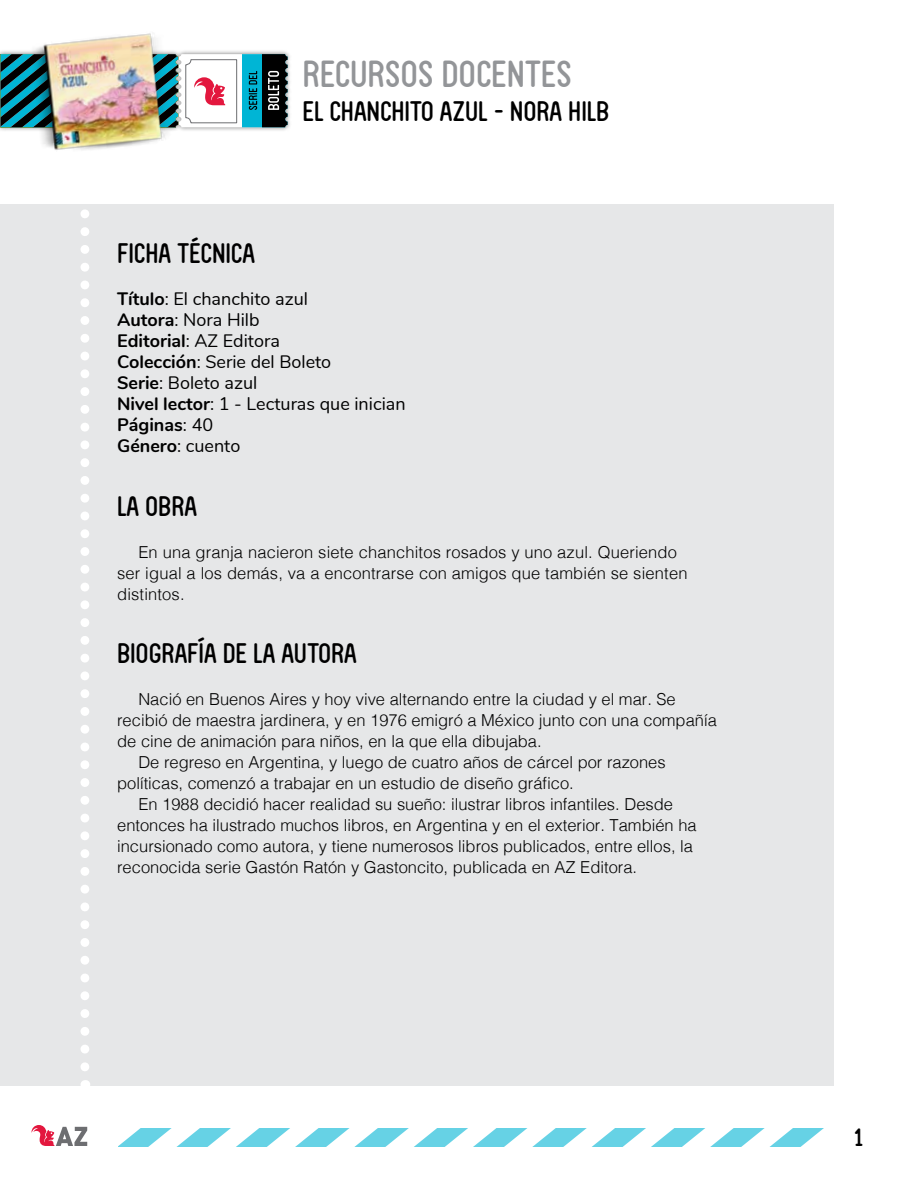
<style>
.page{position:relative;width:918px;height:1188px;background:#fff}
.page>*{position:absolute;margin:0;border:0;box-sizing:border-box;transform-origin:0 0}
.t1{font:36px "FV Almelo";color:#939598}
.t2{font:27px "FV Almelo";color:#000}
.t3{font:24px "FV Almelo";color:#000}
.t4{font:18px/21px "Nunito";color:#000}
.t5{font:300 16.5px/21px "Helvetica";color:#000}
.s1{font-weight:700}
</style>
<div class="page">
<svg style="left:119px;top:1128px;width:705px;height:18px"></svg>
<div style="left:0;top:50px;width:292px;height:82px;background:#000;opacity:.45"></div>
<svg style="left:0;top:54px;width:288px;height:73px"></svg>
<img style="left:27px;top:33px;width:151px;height:117px">
<svg style="left:32px;top:1125px;width:55px;height:21px"></svg>
<div style="left:0;top:204px;width:833px;height:882px;background:#e6e7e8"></div>
<svg style="left:80px;top:209px;width:9px;height:858px"></svg>
<h1 class="t1" style="left:302px;top:52px;width:271px">RECURSOS DOCENTES</h1>
<h2 class="t2" style="left:302px;top:95px;width:308px">EL CHANCHITO AZUL - NORA HILB</h2>
<h2 class="t2" style="left:117px;top:237px;width:140px">FICHA TÉCNICA</h2>
<p class="t4" style="left:117px;top:287px;width:290px"><span class="s1">Título</span>: El chanchito azul<br><span class="s1">Autora</span>: Nora Hilb<br><span class="s1">Editorial</span>: AZ Editora<br><span class="s1">Colección</span>: Serie del Boleto<br><span class="s1">Serie</span>: Boleto azul<br><span class="s1">Nivel lector</span>: 1 - Lecturas que inician<br><span class="s1">Páginas</span>: 40<br><span class="s1">Género</span>: cuento</p>
<h2 class="t2" style="left:117px;top:490px;width:81px">LA OBRA</h2>
<p class="t5" style="left:117px;top:540px;width:572px;text-indent:21px">En una granja nacieron siete chanchitos rosados y uno azul. Queriendo ser igual a los demás, va a encontrarse con amigos que también se sienten distintos.</p>
<h2 class="t2" style="left:117px;top:637px;width:241px">BIOGRAFÍA DE LA AUTORA</h2>
<p class="t5" style="left:138px;top:687px;width:539px">Nació en Buenos Aires y hoy vive alternando entre la ciudad y el mar. Se</p>
<p class="t5" style="left:117px;top:708px;width:601px">recibió de maestra jardinera, y en 1976 emigró a México junto con una compañía</p>
<p class="t5" style="left:117px;top:729px;width:426px">de cine de animación para niños, en la que ella dibujaba.</p>
<p class="t5" style="left:138px;top:750px;width:529px">De regreso en Argentina, y luego de cuatro años de cárcel por razones</p>
<p class="t5" style="left:117px;top:771px;width:458px">políticas, comenzó a trabajar en un estudio de diseño gráfico.</p>
<p class="t5" style="left:138px;top:793px;width:536px">En 1988 decidió hacer realidad su sueño: ilustrar libros infantiles. Desde</p>
<p class="t5" style="left:117px;top:814px;width:581px">entonces ha ilustrado muchos libros, en Argentina y en el exterior. También ha</p>
<p class="t5" style="left:117px;top:835px;width:577px">incursionado como autora, y tiene numerosos libros publicados, entre ellos, la</p>
<p class="t5" style="left:117px;top:856px;width:521px">reconocida serie Gastón Ratón y Gastoncito, publicada en AZ Editora.</p>
<h3 class="t3" style="left:854px;top:1123px;width:11px">1</h3>
</div>
